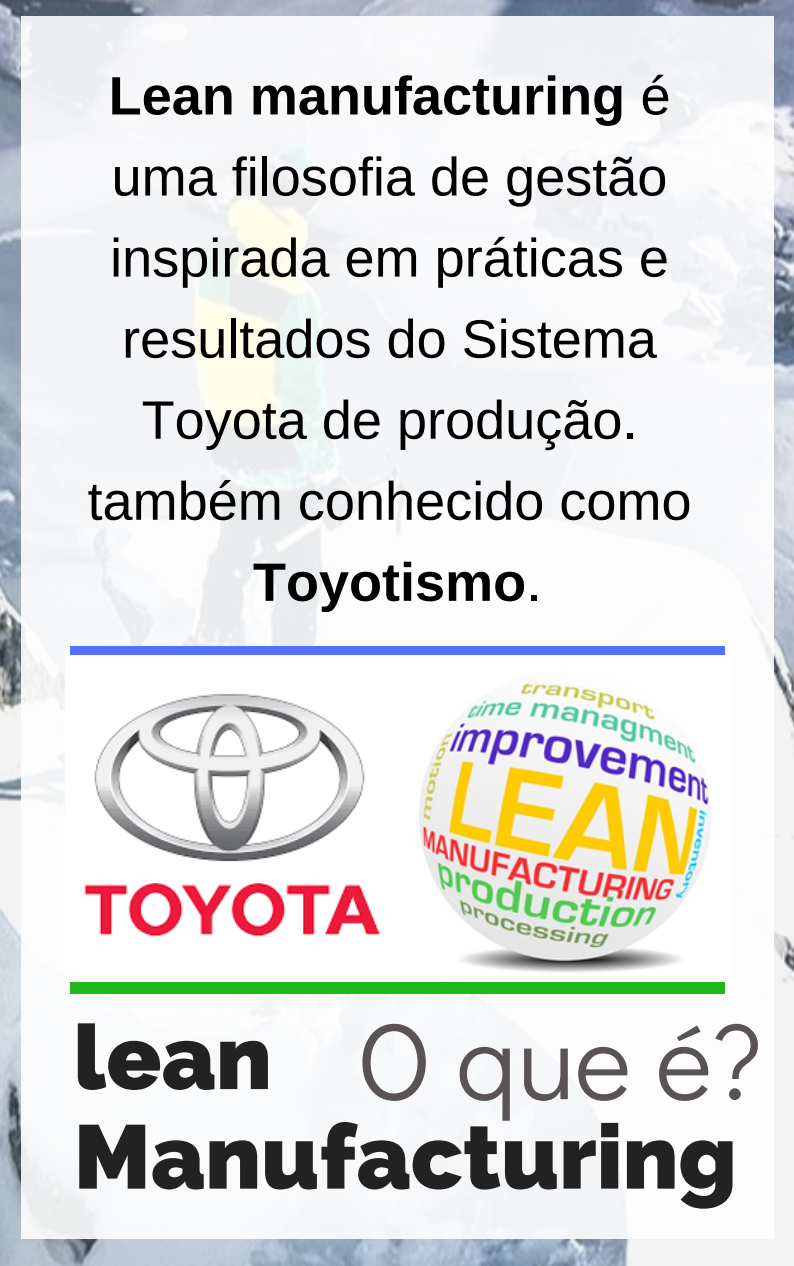
<style>
.page{position:relative;width:794px;height:1266px;background:#fff}
.page>*{position:absolute;margin:0;border:0;box-sizing:border-box;transform-origin:0 0}
.t1{font:108.07px "Didact Gothic";color:#595355}
.t2{font:800 90.07px "Raleway";color:#222}
.t3{font:54px/81.1px "Arimo";color:#000;text-align:center}
.s1{font-weight:700}
.s2{font-family:"Raleway";font-weight:800;font-size:90.07px;color:#222}
</style>
<div class="page">
<img style="left:0;top:0;width:793px;height:1266px">
<div style="left:21px;top:17px;width:751px;height:1221px;background:#f8f9fa"></div>
<img style="left:419px;top:646px;width:306px;height:326px">
<img style="left:84px;top:694px;width:296px;height:243px">
<div style="left:70px;top:982px;width:653px;height:11px;background:#21b819"></div>
<div style="left:70px;top:646px;width:653px;height:9px;background:#5271ff"></div>
<p class="t3" style="left:87px;top:55px;width:605px"><span class="s1">Lean manufacturing</span> é uma filosofia de gestão inspirada em práticas e resultados do Sistema<br>Toyota de produção. também conhecido como<br><span class="s1">Toyotismo</span>.</p>
<h1 class="t1" style="left:74px;top:986px;width:689px"><span class="s2">lean</span> O que é?</h1>
<h2 class="t2" style="left:74px;top:1104px;width:664px">Manufacturing</h2>
</div>
